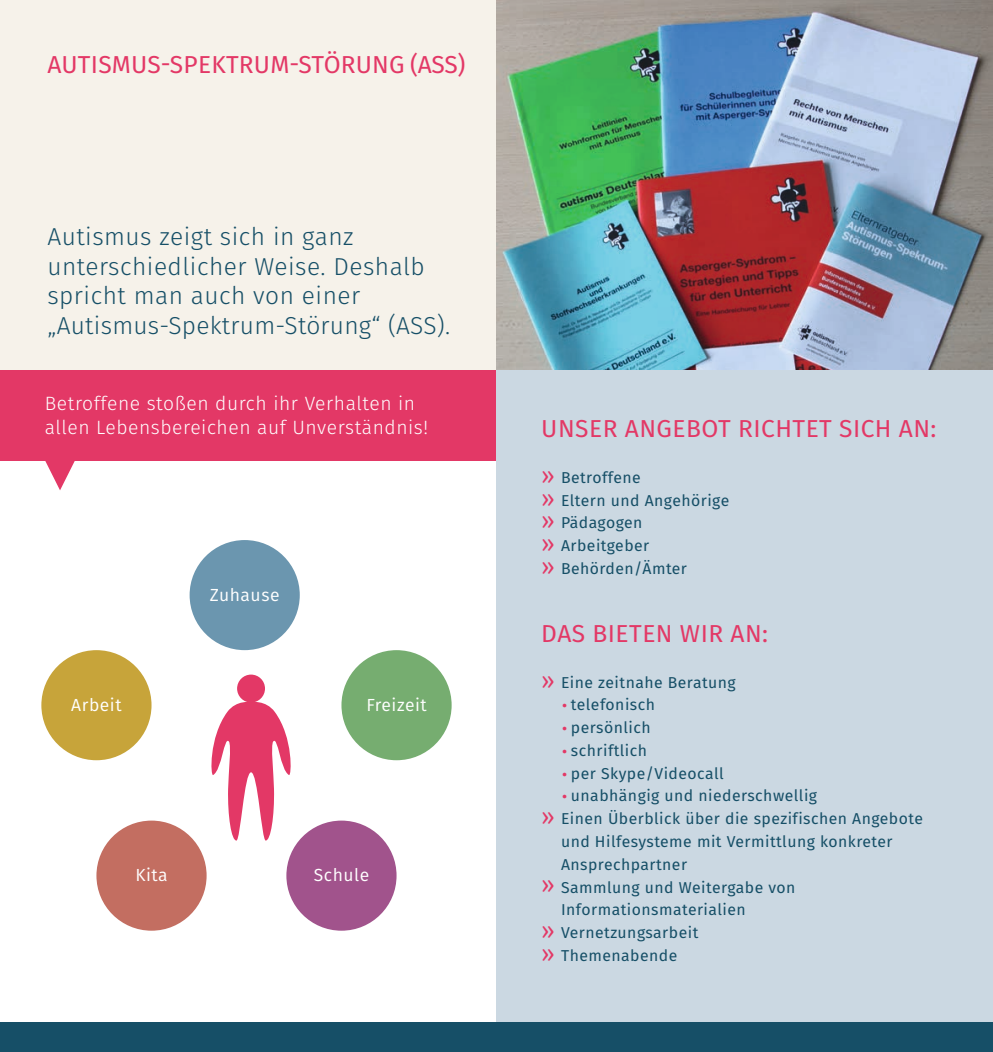
<style>
.page{position:relative;width:993px;height:1052px;background:#fff}
.page>*{position:absolute;margin:0;border:0;box-sizing:border-box;transform-origin:0 0}
.t1{font:300 24.5px/29.4px "Fira Sans";letter-spacing:.02em;color:#164f67}
.t2{font:24.5px "Fira Sans";letter-spacing:.02em;color:#e33866}
.t3{font:300 19.25px/24.5px "Fira Sans";letter-spacing:.03em;color:#fff}
.t4{font:17.5px "Fira Sans";letter-spacing:.03em;color:#fff}
.t5{font:15.75px/22.8px "Fira Sans";letter-spacing:.03em;color:#164f67}
.s1{font-size:24.5px;color:#e33866}
.s2{font-weight:300;font-size:24.5px;color:#e33866}
</style>
<div class="page">
<div style="left:189px;top:540px;width:111px;height:110px;background:#6b96af;border-radius:50%"></div>
<div style="left:96px;top:820px;width:110px;height:110px;background:#c36e61;border-radius:50%"></div>
<div style="left:41px;top:650px;width:110px;height:110px;background:#c7a43a;border-radius:50%"></div>
<div style="left:341px;top:650px;width:110px;height:110px;background:#76ad70;border-radius:50%"></div>
<div style="left:286px;top:820px;width:110px;height:110px;background:#a1538c;border-radius:50%"></div>
<div style="left:0;top:369px;width:496px;height:91px;background:#e33866"></div>
<div style="left:0;top:0;width:496px;height:369px;background:#f6f2ea"></div>
<div style="left:496px;top:0;width:496px;height:1052px;background:#cbd8e2"></div>
<div style="left:0;top:1022px;width:992px;height:30px;background:#164f67"></div>
<svg style="left:38px;top:460px;width:44px;height:30px"></svg>
<svg style="left:211px;top:699px;width:80px;height:141px"></svg>
<div style="left:237px;top:674px;width:28px;height:28px;background:#e33866;border-radius:50%"></div>
<img style="left:496px;top:0;width:496px;height:369px">
<h1 class="t2" style="left:47px;top:46px;width:419px">AUTISMUS-SPEKTRUM-STÖRUNG (ASS)</h1>
<h1 class="t1" style="left:47px;top:222px;width:404px">Autismus zeigt sich in ganz unterschiedlicher Weise. Deshalb spricht man auch von einer „Autismus-Spektrum-Störung“ (ASS).</h1>
<p class="t3" style="left:45px;top:391px;width:384px">Betroffene stoßen durch ihr Verhalten in allen Lebensbereichen auf Unverständnis!</p>
<p class="t4" style="left:210px;top:581px;width:71px">Zuhause</p>
<p class="t4" style="left:71px;top:692px;width:52px">Arbeit</p>
<p class="t4" style="left:366px;top:692px;width:62px">Freizeit</p>
<p class="t4" style="left:135px;top:862px;width:34px">Kita</p>
<p class="t4" style="left:313px;top:862px;width:57px">Schule</p>
<h1 class="t2" style="left:541px;top:410px;width:396px">UNSER ANGEBOT RICHTET SICH AN:</h1>
<p class="t5" style="left:541px;top:465px;width:189px"><span class="s1">»</span> Betroffene<br><span class="s1">»</span> Eltern und Angehörige <span class="s1">»</span> Pädagogen<br><span class="s1">»</span> Arbeitgeber<br><span class="s1">»</span> Behörden/Ämter</p>
<h1 class="t2" style="left:541px;top:615px;width:228px">DAS BIETEN WIR AN:</h1>
<p class="t5" style="left:541px;top:670px;width:196px"><span class="s1">»</span> Eine zeitnahe Beratung</p>
<p class="t5" style="left:561px;top:693px;width:95px"><span class="s2">•</span> telefonisch</p>
<p class="t5" style="left:561px;top:716px;width:91px"><span class="s2">•</span> persönlich</p>
<p class="t5" style="left:561px;top:738px;width:87px"><span class="s2">•</span> schriftlich</p>
<p class="t5" style="left:561px;top:761px;width:164px"><span class="s2">•</span> per Skype/Videocall</p>
<p class="t5" style="left:561px;top:784px;width:257px"><span class="s2">•</span> unabhängig und niederschwellig</p>
<p class="t5" style="left:541px;top:807px;width:383px"><span class="s1">»</span> Einen Überblick über die spezifischen Angebote</p>
<p class="t5" style="left:561px;top:829px;width:333px">und Hilfesysteme mit Vermittlung konkreter</p>
<p class="t5" style="left:561px;top:852px;width:127px">Ansprechpartner</p>
<p class="t5" style="left:541px;top:875px;width:256px"><span class="s1">»</span> Sammlung und Weitergabe von</p>
<p class="t5" style="left:561px;top:898px;width:186px">Informationsmaterialien</p>
<p class="t5" style="left:541px;top:920px;width:159px"><span class="s1">»</span> Vernetzungsarbeit</p>
<p class="t5" style="left:541px;top:943px;width:138px"><span class="s1">»</span> Themenabende</p>
</div>
